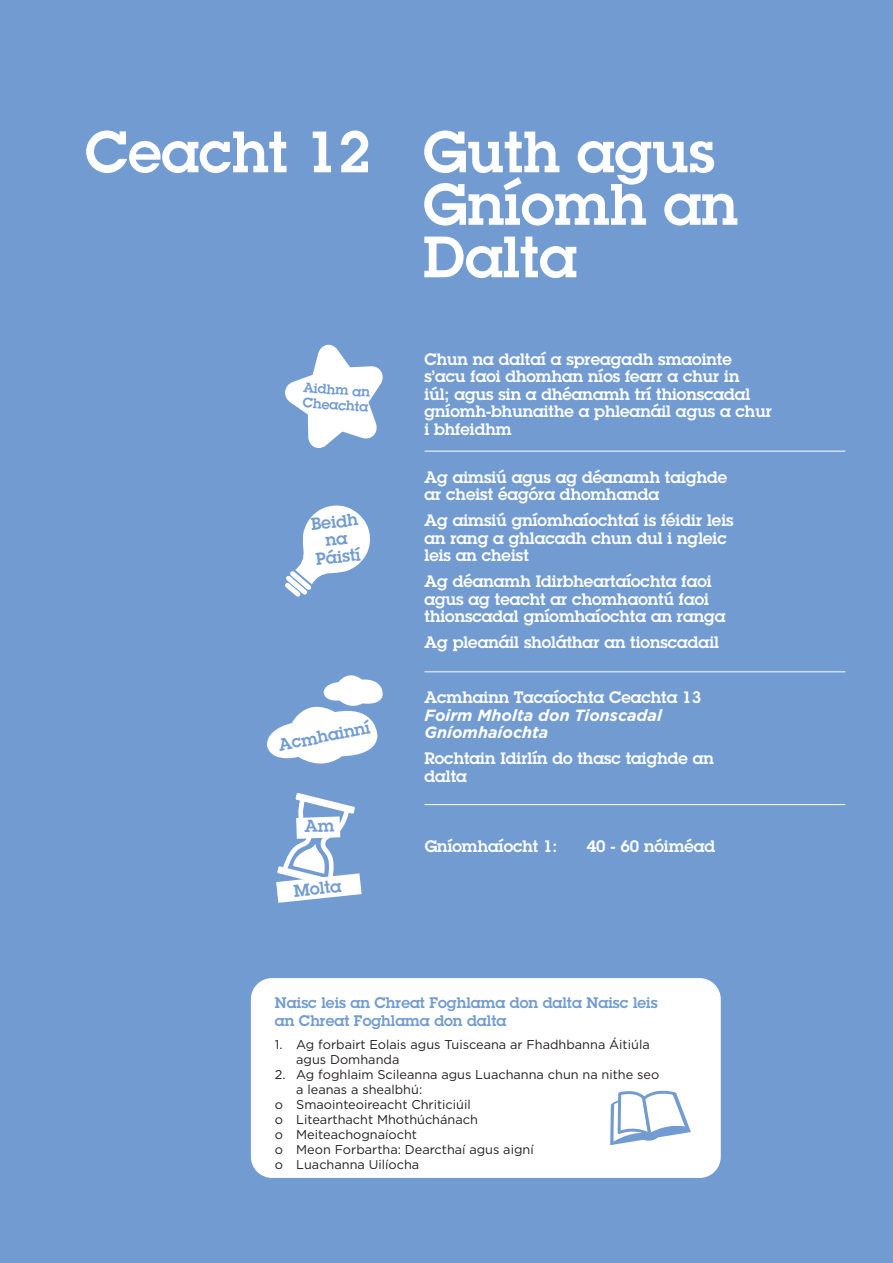
<style>
.page{position:relative;width:893px;height:1263px;background:#729cd1}
.page>*{position:absolute;margin:0;border:0;box-sizing:border-box;transform-origin:0 0}
.Subhead{font:600 57px/52.5px "Lubalin Graph";color:#fff}
.Main_Header{font:600 16.8px/17.5px "Lubalin Graph";color:#729cd1;text-align:center}
.Subhead-2{font:600 16.2px/17.5px "Lubalin Graph";color:#fff}
.Subhead-3{font:italic 700 16.2px/17.5px "Gotham";color:#fff}
.Subhead-4{font:600 15px/18px "Lubalin Graph";color:#729cd1}
.Main_Header-2{font:600 13.5px/15.3px "Lubalin Graph";color:#729cd1}
.Bullet{font:12.75px/15px "Gotham";color:#231f20}
.s1{font-family:"Lubalin Graph";font-weight:600;font-style:normal}
</style>
<div class="page">
<div style="left:251px;top:978px;width:470px;height:200px;background:#fff;border-radius:21px"></div>
<hr style="left:424px;top:451px;width:421px;height:1px;background:#fff">
<hr style="left:424px;top:671px;width:421px;height:1px;background:#fff">
<hr style="left:424px;top:804px;width:421px;height:1px;background:#fff">
<svg style="left:610px;top:1090px;width:81px;height:55px"></svg>
<svg style="left:285px;top:345px;width:98px;height:103px"></svg>
<svg style="left:285px;top:505px;width:85px;height:92px"></svg>
<svg style="left:267px;top:675px;width:116px;height:88px"></svg>
<svg style="left:276px;top:793px;width:86px;height:110px"></svg>
<p class="Subhead" style="left:85px;top:125px;width:288px">Ceacht 12</p>
<p class="Subhead" style="left:423px;top:125px;width:316px">Guth agus<br>Gníomh an<br>Dalta</p>
<p class="Main_Header-2" style="left:304px;top:379px;width:68px;rotate:4deg">Aidhm an<br>Cheachta</p>
<p class="Main_Header" style="left:310px;top:515px;width:48px;rotate:-6deg">Beidh na<br>Páistí</p>
<p class="Main_Header" style="left:277px;top:736px;width:94px;rotate:-11deg">Acmhainní</p>
<p class="Main_Header" style="left:293px;top:882px;width:49px;rotate:-6deg">Molta</p>
<p class="Subhead-2" style="left:424px;top:350px;width:349px">Chun na daltaí a spreagadh smaointe s’acu faoi dhomhan níos fearr a chur in<br>iúl; agus sin a dhéanamh trí thionscadal gníomh-bhunaithe a phleanáil agus a chur i bhfeidhm</p>
<p class="Subhead-2" style="left:424px;top:468px;width:304px">Ag aimsiú agus ag déanamh taighde ar cheist éagóra dhomhanda</p>
<p class="Subhead-2" style="left:424px;top:511px;width:311px">Ag aimsiú gníomhaíochtaí is féidir leis an rang a ghlacadh chun dul i ngleic leis an cheist</p>
<p class="Subhead-2" style="left:424px;top:572px;width:302px">Ag déanamh Idirbheartaíochta faoi agus ag teacht ar chomhaontú faoi thionscadal gníomhaíochta an ranga</p>
<p class="Subhead-2" style="left:424px;top:634px;width:296px">Ag pleanáil sholáthar an tionscadail</p>
<p class="Subhead-3" style="left:424px;top:688px;width:278px"><span class="s1">Acmhainn Tacaíochta Ceachta 13<br></span>Foirm Mholta don Tionscadal<br>Gníomhaíochta</p>
<p class="Subhead-2" style="left:424px;top:750px;width:291px">Rochtain Idirlín do thasc taighde an dalta</p>
<p class="Subhead-2" style="left:425px;top:837px;width:134px">Gníomhaíocht 1:</p>
<p class="Subhead-2" style="left:587px;top:837px;width:130px">40 - 60 nóiméad</p>
<p class="Subhead-4" style="left:275px;top:993px;width:384px">Naisc leis an Chreat Foghlama don dalta Naisc leis an Chreat Foghlama don dalta</p>
<p class="Bullet" style="left:296px;top:1037px;width:355px;text-indent:-21px">1. Ag forbairt Eolais agus Tuisceana ar Fhadhbanna Áitiúla agus Domhanda</p>
<p class="Bullet" style="left:296px;top:1067px;width:365px;text-indent:-21px">2. Ag foghlaim Scileanna agus Luachanna chun na nithe seo a leanas a shealbhú:</p>
<p class="Bullet" style="left:275px;top:1097px;width:197px">o Smaointeoireacht Chriticiúil</p>
<p class="Bullet" style="left:275px;top:1112px;width:204px">o Litearthacht Mhothúchánach</p>
<p class="Bullet" style="left:275px;top:1127px;width:144px">o Meiteachognaíocht</p>
<p class="Bullet" style="left:275px;top:1142px;width:260px">o Meon Forbartha: Dearcthaí agus aigní</p>
<p class="Bullet" style="left:275px;top:1157px;width:146px">o Luachanna Uilíocha</p>
</div>
